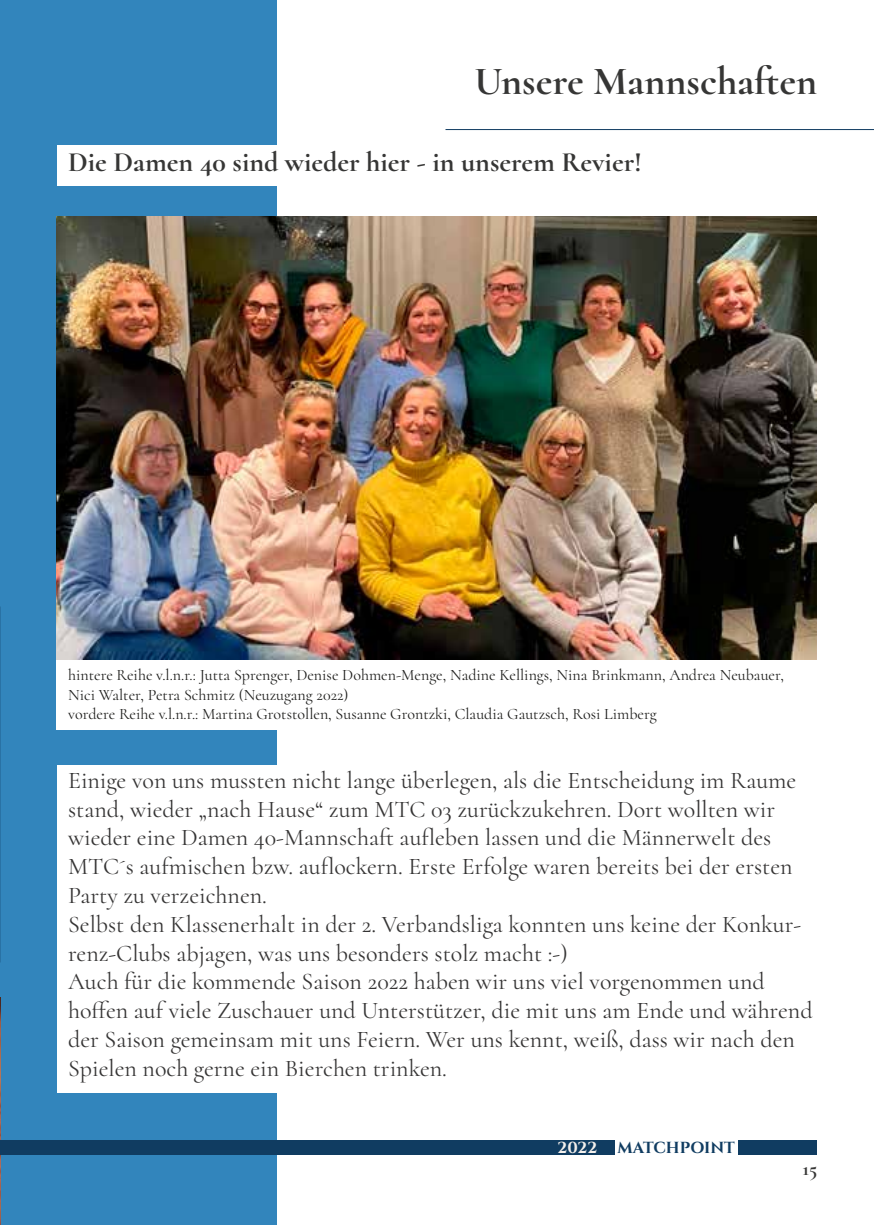
<style>
.page{position:relative;width:874px;height:1225px;background:#fff}
.page>*{position:absolute;margin:0;border:0;box-sizing:border-box;transform-origin:0 0}
.t1{font:700 40px "Cormorant";color:#363635}
.t2{font:700 28px "Cormorant";color:#363635}
.t3{font:24px/28.8px "Cormorant";color:#353434}
.t4{font:700 20px "Cormorant";color:#363635}
.t5{font:16px/19.2px "Cormorant";color:#1d1d1b}
.t6{font:700 16px "Cinzel";color:#103c61}
.t7{font:700 16px "Cinzel";color:#f4f0ed}
</style>
<div class="page">
<div style="left:0;top:0;width:276px;height:1225px;background:#3285bc"></div>
<img style="left:0;top:997px;width:1px;height:228px">
<div style="left:0;top:1140px;width:614px;height:14px;background:#103c61"></div>
<div style="left:737px;top:1140px;width:79px;height:14px;background:#103c61"></div>
<img style="left:57px;top:217px;width:759px;height:443px">
<div style="left:57px;top:146px;width:714px;height:40px;background:#fff"></div>
<hr style="left:445px;top:129px;width:428px;height:1px;background:#103c61">
<div style="left:57px;top:765px;width:759px;height:327px;background:#fff"></div>
<div style="left:57px;top:660px;width:759px;height:69px;background:#fff"></div>
<h1 class="t1" style="left:474px;top:56px;width:344px">Unsere Mannschaften</h1>
<p class="t2" style="left:68px;top:145px;width:575px">Die Damen 40 sind wieder hier - in unserem Revier!</p>
<p class="t5" style="left:68px;top:665px;width:717px">hintere Reihe v.l.n.r.: Jutta Sprenger, Denise Dohmen-Menge, Nadine Kellings, Nina Brinkmann, Andrea Neubauer,<br>Nici Walter, Petra Schmitz (Neuzugang 2022)<br>vordere Reihe v.l.n.r.: Martina Grotstollen, Susanne Grontzki, Claudia Gautzsch, Rosi Limberg</p>
<p class="t3" style="left:68px;top:765px;width:745px">Einige von uns mussten nicht lange überlegen, als die Entscheidung im Raume stand, wieder „nach Hause“ zum MTC 03 zurückzukehren. Dort wollten wir wieder eine Damen 40-Mannschaft aufleben lassen und die Männerwelt des MTC´s aufmischen bzw. auflockern. Erste Erfolge waren bereits bei der ersten Party zu verzeichnen.<br>Selbst den Klassenerhalt in der 2. Verbandsliga konnten uns keine der Konkur&shy;renz-Clubs abjagen, was uns besonders stolz macht :-)<br>Auch für die kommende Saison 2022 haben wir uns viel vorgenommen und hoffen auf viele Zuschauer und Unterstützer, die mit uns am Ende und während der Saison gemeinsam mit uns Feiern. Wer uns kennt, weiß, dass wir nach den Spielen noch gerne ein Bierchen trinken.</p>
<p class="t7" style="left:557px;top:1137px;width:41px">2022</p>
<p class="t6" style="left:617px;top:1137px;width:119px">MATCHPOINT</p>
<p class="t4" style="left:802px;top:1156px;width:16px">15</p>
</div>
